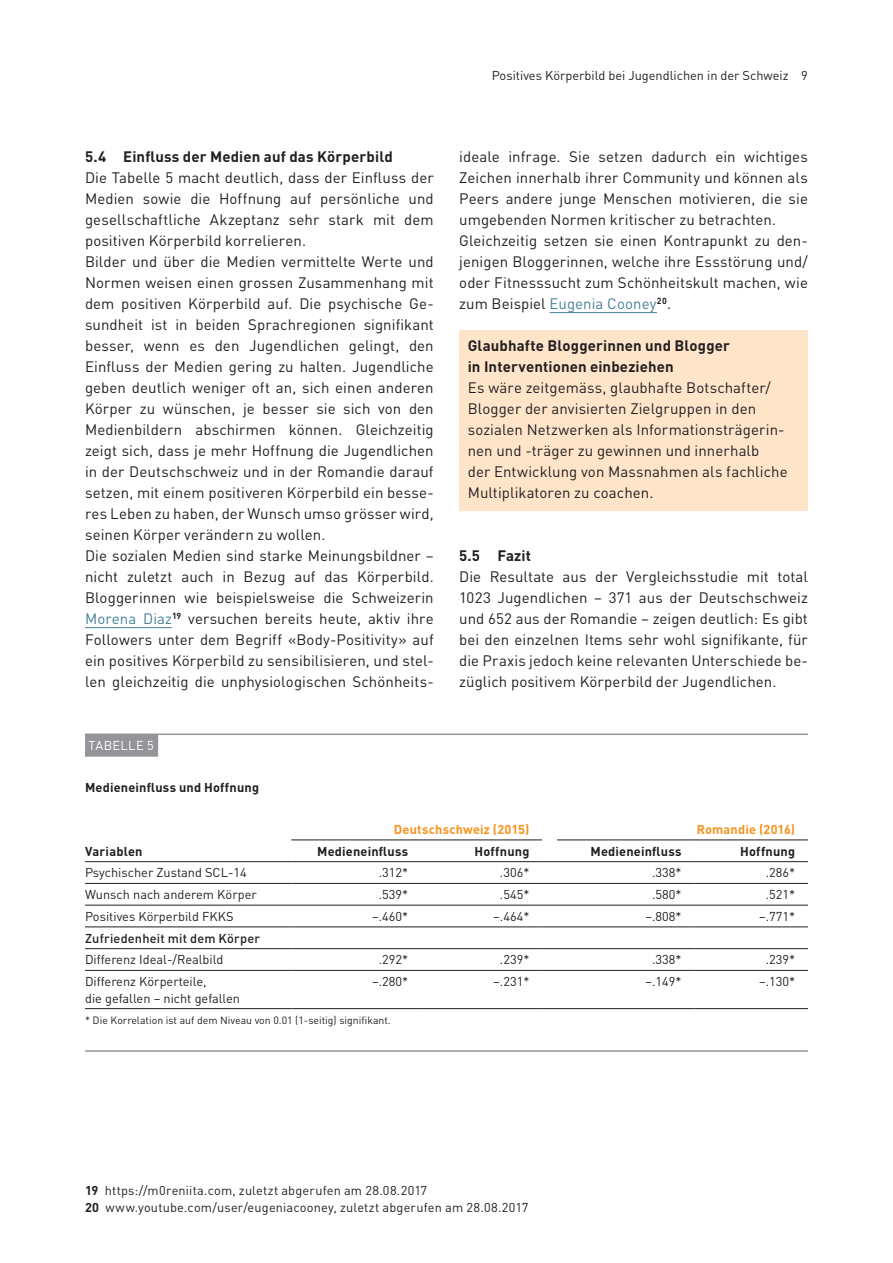
<style>
.page{position:relative;width:893px;height:1263px;background:#fff}
.page>*{position:absolute;margin:0;border:0;box-sizing:border-box;transform-origin:0 0}
.t1{font:15px/21px "DINOT";letter-spacing:.005em;color:#231f20}
.t2{font:700 15px/21px "DINOT";letter-spacing:.005em;color:#231f20}
.t3{font:12.75px/16.5px "DINOT";color:#231f20}
.t4{font:700 12.75px "DINOT";letter-spacing:.015em;color:#231f20}
.t5{font:700 12.75px "DINOT";letter-spacing:.015em;color:#f7931d}
.t6{font:500 12.75px "DINOT";letter-spacing:.015em;color:#231f20}
.t7{font:12.75px "DINOT";letter-spacing:.03em;color:#fff}
.t8{font:10.5px "DINOT";color:#231f20}
.s1{color:#4a8096}
.s2{font-weight:700}
</style>
<div class="page">
<hr style="left:85px;top:627px;width:87px;height:1px;background:#4a8096">
<hr style="left:549px;top:312px;width:108px;height:1px;background:#4a8096">
<div style="left:459px;top:330px;width:349px;height:181px;background:#fee5ca"></div>
<hr style="left:85px;top:733px;width:723px;height:2px;background:#939598">
<div style="left:85px;top:734px;width:73px;height:23px;background:#939598"></div>
<hr style="left:85px;top:905px;width:206px;height:1px;background:#231f20">
<hr style="left:291px;top:905px;width:130px;height:1px;background:#231f20">
<hr style="left:421px;top:905px;width:121px;height:1px;background:#231f20">
<hr style="left:557px;top:905px;width:137px;height:1px;background:#231f20">
<hr style="left:694px;top:905px;width:114px;height:1px;background:#231f20">
<hr style="left:85px;top:927px;width:206px;height:1px;background:#231f20">
<hr style="left:291px;top:927px;width:130px;height:1px;background:#231f20">
<hr style="left:421px;top:927px;width:121px;height:1px;background:#231f20">
<hr style="left:557px;top:927px;width:137px;height:1px;background:#231f20">
<hr style="left:694px;top:927px;width:114px;height:1px;background:#231f20">
<hr style="left:85px;top:948px;width:206px;height:1px;background:#231f20">
<hr style="left:291px;top:948px;width:130px;height:1px;background:#231f20">
<hr style="left:421px;top:948px;width:121px;height:1px;background:#231f20">
<hr style="left:557px;top:948px;width:137px;height:1px;background:#231f20">
<hr style="left:694px;top:948px;width:114px;height:1px;background:#231f20">
<hr style="left:85px;top:970px;width:206px;height:1px;background:#231f20">
<hr style="left:291px;top:970px;width:130px;height:1px;background:#231f20">
<hr style="left:421px;top:970px;width:121px;height:1px;background:#231f20">
<hr style="left:557px;top:970px;width:137px;height:1px;background:#231f20">
<hr style="left:694px;top:970px;width:114px;height:1px;background:#231f20">
<hr style="left:85px;top:1008px;width:206px;height:1px;background:#231f20">
<hr style="left:291px;top:1008px;width:130px;height:1px;background:#231f20">
<hr style="left:421px;top:1008px;width:121px;height:1px;background:#231f20">
<hr style="left:557px;top:1008px;width:137px;height:1px;background:#231f20">
<hr style="left:694px;top:1008px;width:114px;height:1px;background:#231f20">
<hr style="left:291px;top:840px;width:130px;height:1px;background:#231f20">
<hr style="left:421px;top:840px;width:121px;height:1px;background:#231f20">
<hr style="left:557px;top:840px;width:137px;height:1px;background:#231f20">
<hr style="left:694px;top:840px;width:114px;height:1px;background:#231f20">
<hr style="left:85px;top:861px;width:206px;height:1px;background:#231f20">
<hr style="left:291px;top:861px;width:130px;height:1px;background:#231f20">
<hr style="left:421px;top:861px;width:121px;height:1px;background:#231f20">
<hr style="left:557px;top:861px;width:137px;height:1px;background:#231f20">
<hr style="left:694px;top:861px;width:114px;height:1px;background:#231f20">
<hr style="left:85px;top:883px;width:206px;height:1px;background:#231f20">
<hr style="left:291px;top:883px;width:130px;height:1px;background:#231f20">
<hr style="left:421px;top:883px;width:121px;height:1px;background:#231f20">
<hr style="left:557px;top:883px;width:137px;height:1px;background:#231f20">
<hr style="left:694px;top:883px;width:114px;height:1px;background:#231f20">
<svg style="left:542px;top:861px;width:15px;height:1px"></svg>
<svg style="left:542px;top:883px;width:15px;height:1px"></svg>
<svg style="left:542px;top:905px;width:15px;height:1px"></svg>
<svg style="left:542px;top:927px;width:15px;height:1px"></svg>
<svg style="left:542px;top:948px;width:15px;height:1px"></svg>
<svg style="left:542px;top:970px;width:15px;height:1px"></svg>
<svg style="left:542px;top:1008px;width:15px;height:1px"></svg>
<hr style="left:85px;top:1050px;width:723px;height:2px;background:#939598">
<p class="t3" style="left:492px;top:66px;width:318px">Positives Körperbild bei Jugendlichen in der Schweiz 9</p>
<p class="t2" style="left:85px;top:145px;width:309px">5.4 Einfluss der Medien auf das Körperbild</p>
<p class="t1" style="left:85px;top:166px;width:350px">Die Tabelle 5 macht deutlich, dass der Einfluss der Medien sowie die Hoffnung auf persönliche und gesellschaftliche Akzeptanz sehr stark mit dem positiven Körperbild korrelieren.<br>Bilder und über die Medien vermittelte Werte und Normen weisen einen grossen Zusammenhang mit dem positiven Körperbild auf. Die psychische Ge&shy;sundheit ist in beiden Sprachregionen signifikant besser, wenn es den Jugendlichen gelingt, den Einfluss der Medien gering zu halten. Jugendliche geben deutlich weniger oft an, sich einen anderen Körper zu wünschen, je besser sie sich von den Medienbildern abschirmen können. Gleichzeitig zeigt sich, dass je mehr Hoffnung die Jugendlichen in der Deutschschweiz und in der Romandie darauf setzen, mit einem positiveren Körperbild ein besse&shy;res Leben zu haben, der Wunsch umso grösser wird, seinen Körper verändern zu wollen.<br>Die sozialen Medien sind starke Meinungsbildner – nicht zuletzt auch in Bezug auf das Körperbild.<br>Bloggerinnen wie beispielsweise die Schweizerin <span class="s1">Morena Diaz</span><sup>19</sup> versuchen bereits heute, aktiv ihre Followers unter dem Begriff «Body-Positivity» auf ein positives Körperbild zu sensibilisieren, und stel&shy;len gleichzeitig die unphysiologischen Schönheits-</p>
<p class="t7" style="left:89px;top:737px;width:67px">TABELLE 5</p>
<p class="t4" style="left:85px;top:779px;width:176px">Medieneinfluss und Hoffnung</p>
<p class="t1" style="left:459px;top:145px;width:350px">ideale infrage. Sie setzen dadurch ein wichtiges Zeichen innerhalb ihrer Community und können als Peers andere junge Menschen motivieren, die sie umgebenden Normen kritischer zu betrachten.<br>Gleichzeitig setzen sie einen Kontrapunkt zu den&shy;jenigen Bloggerinnen, welche ihre Essstörung und/ oder Fitnesssucht zum Schönheitskult machen, wie zum Beispiel <span class="s1">Eugenia Cooney</span><sup>20</sup>.</p>
<p class="t2" style="left:468px;top:334px;width:264px">Glaubhafte Bloggerinnen und Blogger in Interventionen einbeziehen</p>
<p class="t1" style="left:468px;top:376px;width:321px">Es wäre zeitgemäss, glaubhafte Botschafter/ Blogger der anvisierten Zielgruppen in den sozialen Netzwerken als Informationsträgerin&shy;nen und -träger zu gewinnen und innerhalb<br>der Entwicklung von Massnahmen als fachliche Multiplikatoren zu coachen.</p>
<p class="t2" style="left:459px;top:544px;width:73px">5.5 Fazit</p>
<p class="t1" style="left:459px;top:565px;width:350px;text-align:justify">Die Resultate aus der Vergleichsstudie mit total 1023 Jugendlichen – 371 aus der Deutschschweiz und 652 aus der Romandie – zeigen deutlich: Es gibt bei den einzelnen Items sehr wohl signifikante, für die Praxis jedoch keine relevanten Unterschiede be&shy;züglich positivem Körperbild der Jugendlichen.</p>
<p class="t5" style="left:394px;top:821px;width:137px">Deutschschweiz (2015)</p>
<p class="t5" style="left:697px;top:821px;width:100px">Romandie (2016)</p>
<p class="t4" style="left:85px;top:842px;width:59px">Variablen</p>
<p class="t4" style="left:317px;top:842px;width:93px">Medieneinfluss</p>
<p class="t4" style="left:474px;top:842px;width:56px">Hoffnung</p>
<p class="t4" style="left:590px;top:842px;width:93px">Medieneinfluss</p>
<p class="t4" style="left:740px;top:842px;width:56px">Hoffnung</p>
<p class="t3" style="left:85px;top:864px;width:163px">Psychischer Zustand SCL-14</p>
<p class="t3" style="left:379px;top:864px;width:31px">.312*</p>
<p class="t3" style="left:500px;top:864px;width:31px">.306*</p>
<p class="t3" style="left:652px;top:864px;width:31px">.338*</p>
<p class="t3" style="left:766px;top:864px;width:31px">.286*</p>
<p class="t3" style="left:85px;top:886px;width:173px">Wunsch nach anderem Körper</p>
<p class="t3" style="left:379px;top:886px;width:31px">.539*</p>
<p class="t3" style="left:500px;top:886px;width:31px">.545*</p>
<p class="t3" style="left:652px;top:886px;width:31px">.580*</p>
<p class="t3" style="left:766px;top:886px;width:31px">.521*</p>
<p class="t3" style="left:85px;top:907px;width:150px">Positives Körperbild FKKS</p>
<p class="t3" style="left:372px;top:907px;width:38px">–.460*</p>
<p class="t3" style="left:493px;top:907px;width:38px">–.464*</p>
<p class="t3" style="left:645px;top:907px;width:38px">–.808*</p>
<p class="t3" style="left:759px;top:907px;width:38px">–.771*</p>
<p class="t6" style="left:85px;top:929px;width:176px">Zufriedenheit mit dem Körper</p>
<p class="t3" style="left:85px;top:951px;width:140px">Differenz Ideal-/Realbild</p>
<p class="t3" style="left:379px;top:951px;width:31px">.292*</p>
<p class="t3" style="left:500px;top:951px;width:31px">.239*</p>
<p class="t3" style="left:652px;top:951px;width:31px">.338*</p>
<p class="t3" style="left:766px;top:951px;width:31px">.239*</p>
<p class="t3" style="left:85px;top:973px;width:156px">Differenz Körperteile,<br>die gefallen – nicht gefallen</p>
<p class="t3" style="left:372px;top:973px;width:38px">–.280*</p>
<p class="t3" style="left:493px;top:973px;width:38px">–.231*</p>
<p class="t3" style="left:645px;top:973px;width:38px">–.149*</p>
<p class="t3" style="left:759px;top:973px;width:38px">–.130*</p>
<p class="t8" style="left:85px;top:1013px;width:307px">* Die Korrelation ist auf dem Niveau von 0.01 (1-seitig) signifikant.</p>
<p class="t3" style="left:85px;top:1182px;width:445px"><span class="s2">19</span> https://m0reniita.com, zuletzt abgerufen am 28.08.2017<br><span class="s2">20</span> www.youtube.com/user/eugeniacooney, zuletzt abgerufen am 28.08.2017</p>
</div>
